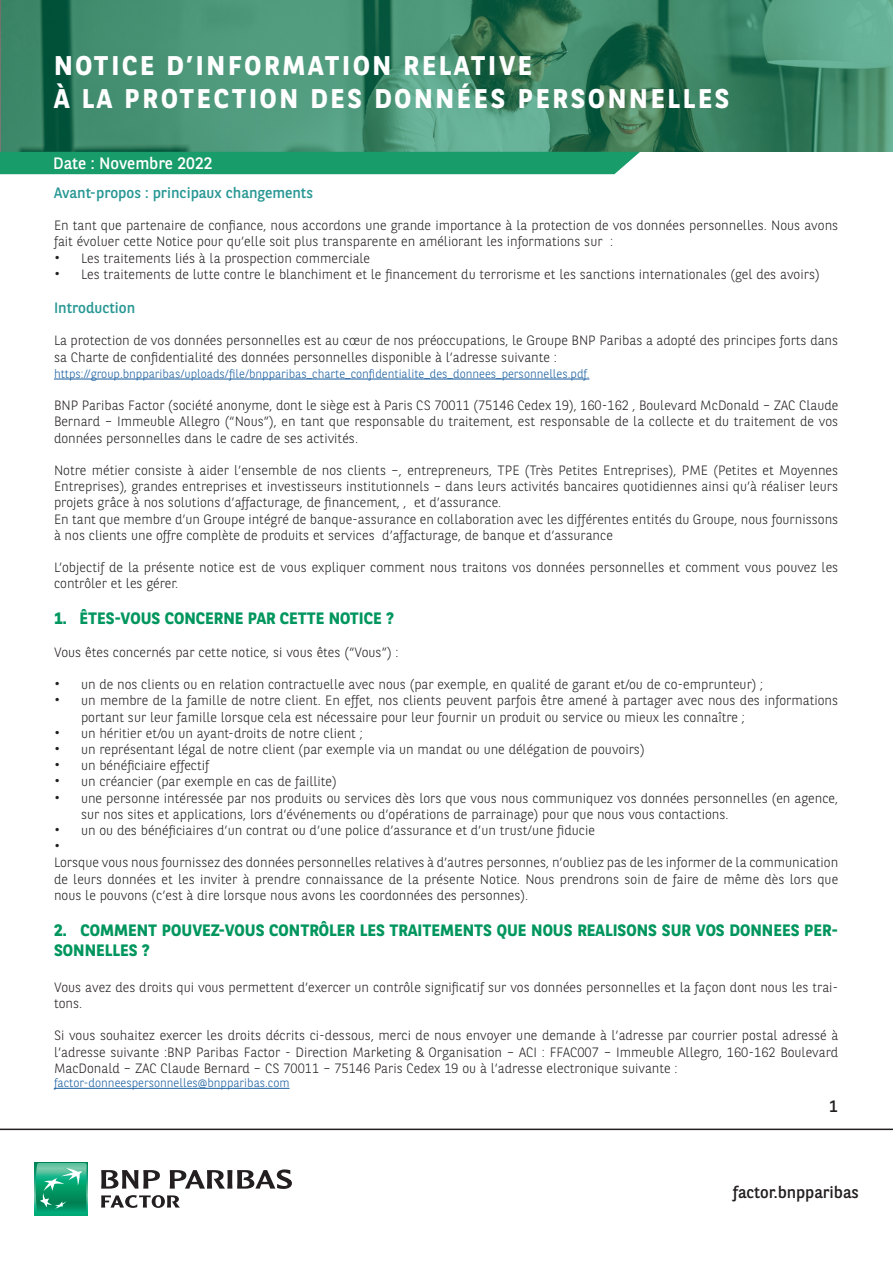
<style>
.page{position:relative;width:893px;height:1263px;background:#fff}
.page>*{position:absolute;margin:0;border:0;box-sizing:border-box;transform-origin:0 0}
.t1{font:700 27px/32.4px "BNPP Sans";letter-spacing:.1em;color:#fff}
.t2{font:700 16.5px/19.8px "BNPP Sans";color:#00965e}
.t3{font:16.5px "BNPP Sans";color:#231f20}
.t4{font:16.5px "BNPP Sans";color:#fff}
.t5{font:300 16.5px "BNPP Sans";color:#231f20}
.t6{font:15px "BNPP Sans";color:#279793}
.t7{font:300 13.5px/16.2px "BNPP Sans";color:#231f20}
.t8{font:300 12px "BNPP Sans";color:#175d9e}
.s1{font-size:16.5px}
</style>
<div class="page">
<div style="left:35px;top:1162px;width:53px;height:53px;background:#00ab7a"></div>
<svg style="left:36px;top:1163px;width:51px;height:48px;background:#2fab82"></svg>
<svg style="left:101px;top:1170px;width:59px;height:18px"></svg>
<svg style="left:170px;top:1169px;width:122px;height:20px"></svg>
<svg style="left:101px;top:1195px;width:79px;height:13px"></svg>
<hr style="left:0;top:1128px;width:893px;height:2px;background:#231f20">
<hr style="left:54px;top:379px;width:535px;height:1px;background:#175d9e">
<hr style="left:54px;top:1088px;width:236px;height:1px;background:#175d9e">
<svg style="left:1px;top:1px;width:892px;height:151px;background:#418a6c"></svg>
<div style="left:0;top:152px;width:640px;height:22px;background:#179c6a"></div>
<h1 class="t1" style="left:54px;top:49px;width:677px">NOTICE D’INFORMATION RELATIVE<br>À LA PROTECTION DES DONNÉES PERSONNELLES</h1>
<p class="t4" style="left:53px;top:152px;width:161px">Date : Novembre 2022</p>
<p class="t6" style="left:54px;top:182px;width:261px">Avant-propos : principaux changements</p>
<p class="t7" style="left:54px;top:217px;width:786px">En tant que partenaire de confiance, nous accordons une grande importance à la protection de vos données personnelles. Nous avons fait évoluer cette Notice pour qu’elle soit plus transparente en améliorant les informations sur :</p>
<p class="t7" style="left:54px;top:249px;width:318px"><span class="s1">•</span> Les traitements liés à la prospection commerciale</p>
<p class="t7" style="left:54px;top:265px;width:767px"><span class="s1">•</span> Les traitements de lutte contre le blanchiment et le financement du terrorisme et les sanctions internationales (gel des avoirs)</p>
<p class="t6" style="left:54px;top:298px;width:83px">Introduction</p>
<p class="t7" style="left:54px;top:332px;width:786px">La protection de vos données personnelles est au cœur de nos préoccupations, le Groupe BNP Paribas a adopté des principes forts dans sa Charte de confidentialité des données personnelles disponible à l’adresse suivante :</p>
<p class="t8" style="left:54px;top:365px;width:537px">https://group.bnpparibas/uploads/file/bnpparibas_charte_confidentialite_des_donnees_personnelles.pdf.</p>
<p class="t7" style="left:54px;top:397px;width:786px;text-align:justify">BNP Paribas Factor (société anonyme, dont le siège est à Paris CS 70011 (75146 Cedex 19), 160-162 , Boulevard McDonald – ZAC Claude Bernard – Immeuble Allegro (“Nous”), en tant que responsable du traitement, est responsable de la collecte et du traitement de vos données personnelles dans le cadre de ses activités.</p>
<p class="t7" style="left:54px;top:462px;width:786px">Notre métier consiste à aider l’ensemble de nos clients –, entrepreneurs, TPE (Très Petites Entreprises), PME (Petites et Moyennes Entreprises), grandes entreprises et investisseurs institutionnels – dans leurs activités bancaires quotidiennes ainsi qu’à réaliser leurs projets grâce à nos solutions d’affacturage, de financement, , et d’assurance.<br>En tant que membre d’un Groupe intégré de banque-assurance en collaboration avec les différentes entités du Groupe, nous fournissons à nos clients une offre complète de produits et services d’affacturage, de banque et d’assurance</p>
<p class="t7" style="left:54px;top:559px;width:786px">L’objectif de la présente notice est de vous expliquer comment nous traitons vos données personnelles et comment vous pouvez les contrôler et les gérer.</p>
<p class="t2" style="left:54px;top:608px;width:341px">1. ÊTES-VOUS CONCERNE PAR CETTE NOTICE ?</p>
<p class="t7" style="left:54px;top:643px;width:346px">Vous êtes concernés par cette notice, si vous êtes (“Vous”) :</p>
<p class="t7" style="left:54px;top:676px;width:711px"><span class="s1">•</span> un de nos clients ou en relation contractuelle avec nous (par exemple, en qualité de garant et/ou de co-emprunteur) ;</p>
<p class="t7" style="left:81px;top:692px;width:759px;text-indent:-27px"><span class="s1">•</span> un membre de la famille de notre client. En effet, nos clients peuvent parfois être amené à partager avec nous des informations portant sur leur famille lorsque cela est nécessaire pour leur fournir un produit ou service ou mieux les connaître ;</p>
<p class="t7" style="left:54px;top:724px;width:310px"><span class="s1">•</span> un héritier et/ou un ayant-droits de notre client ;</p>
<p class="t7" style="left:54px;top:741px;width:592px"><span class="s1">•</span> un représentant légal de notre client (par exemple via un mandat ou une délégation de pouvoirs)</p>
<p class="t7" style="left:54px;top:757px;width:157px"><span class="s1">•</span> un bénéficiaire effectif</p>
<p class="t7" style="left:54px;top:773px;width:284px"><span class="s1">•</span> un créancier (par exemple en cas de faillite)</p>
<p class="t7" style="left:81px;top:789px;width:759px;text-indent:-27px"><span class="s1">•</span> une personne intéressée par nos produits ou services dès lors que vous nous communiquez vos données personnelles (en agence, sur nos sites et applications, lors d’événements ou d’opérations de parrainage) pour que nous vous contactions.</p>
<p class="t7" style="left:54px;top:822px;width:542px"><span class="s1">•</span> un ou des bénéficiaires d’un contrat ou d’une police d’assurance et d’un trust/une fiducie</p>
<p class="t5" style="left:54px;top:834px;width:8px">•</p>
<p class="t7" style="left:54px;top:854px;width:786px;text-align:justify">Lorsque vous nous fournissez des données personnelles relatives à d’autres personnes, n’oubliez pas de les informer de la communication de leurs données et les inviter à prendre connaissance de la présente Notice. Nous prendrons soin de faire de même dès lors que nous le pouvons (c’est à dire lorsque nous avons les coordonnées des personnes).</p>
<p class="t2" style="left:54px;top:919px;width:786px">2. COMMENT POUVEZ-VOUS CONTRÔLER LES TRAITEMENTS QUE NOUS REALISONS SUR VOS DONNEES PER-<br>SONNELLES ?</p>
<p class="t7" style="left:54px;top:978px;width:786px">Vous avez des droits qui vous permettent d’exercer un contrôle significatif sur vos données personnelles et la façon dont nous les trai&shy;tons.</p>
<p class="t7" style="left:54px;top:1027px;width:786px;text-align:justify">Si vous souhaitez exercer les droits décrits ci-dessous, merci de nous envoyer une demande à l’adresse par courrier postal adressé à l’adresse suivante :BNP Paribas Factor - Direction Marketing &amp; Organisation – ACI : FFAC007 – Immeuble Allegro, 160-162 Boulevard MacDonald – ZAC Claude Bernard – CS 70011 – 75146 Paris Cedex 19 ou à l’adresse electronique suivante :</p>
<p class="t8" style="left:54px;top:1075px;width:237px">factor-donneespersonnelles@bnpparibas.com</p>
<p class="t3" style="left:829px;top:1095px;width:10px">1</p>
<p class="t3" style="left:733px;top:1181px;width:128px">factor.bnpparibas</p>
</div>
